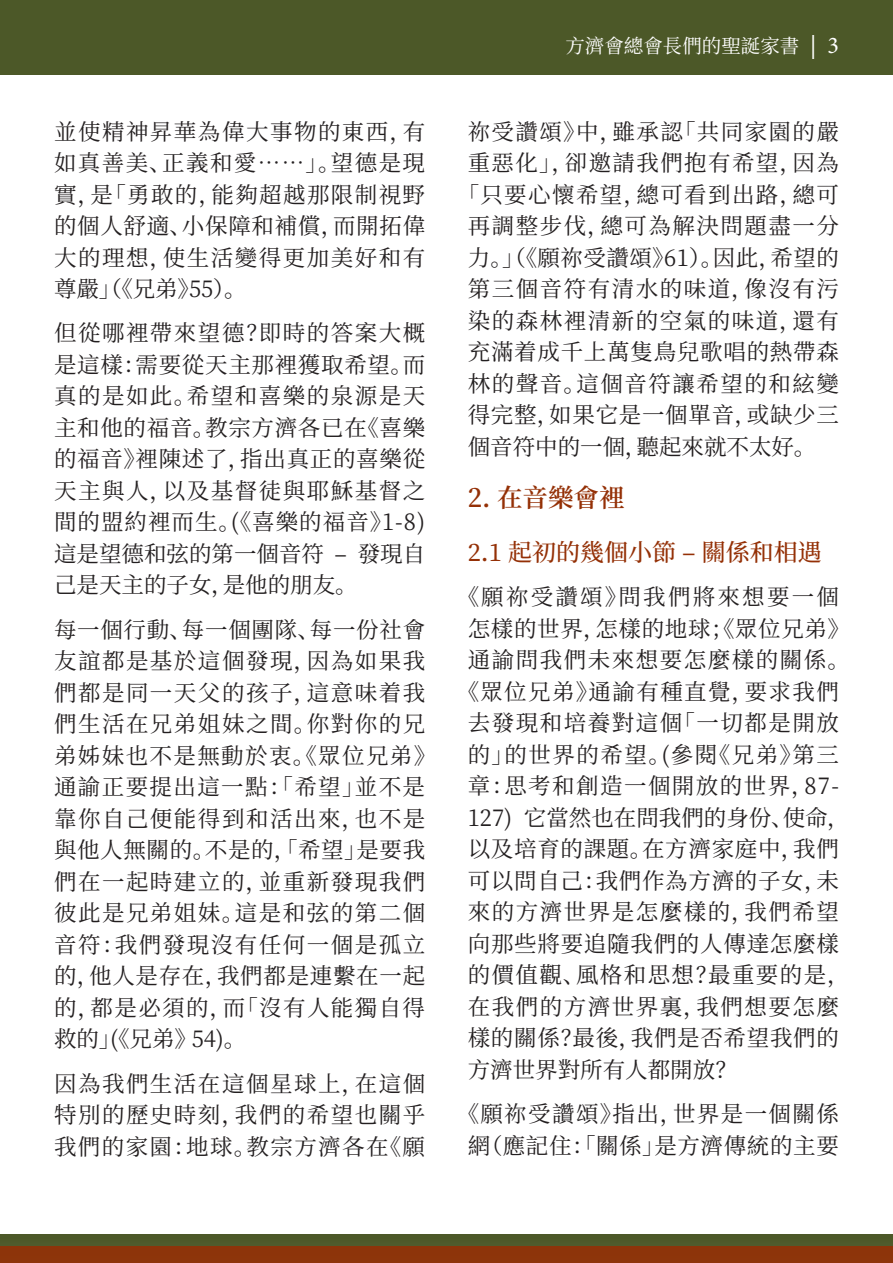
<style>
.page{position:relative;width:893px;height:1263px;background:#fff}
.page>*{position:absolute;margin:0;border:0;box-sizing:border-box;transform-origin:0 0}
.Natale2020_Subheader{font:600 25.5px "Noto Serif SC";color:#943006}
.Natale2020_Subheader-2{font:500 24px "Noto Serif SC";color:#943006}
.Natale2020_Paragraph{font:22.5px/31.5px "Noto Serif SC";letter-spacing:.06em;color:#231f20;text-align:justify}
.Natale2020_Paragraph-2{font:22.5px "Noto Serif SC";letter-spacing:.03em;color:#231f20}
.Natale2020_Paragraph-3{font:22.5px "Noto Serif SC";color:#231f20}
.Natale2020_Paragraph-4{font:22.5px "Noto Serif SC";letter-spacing:.1em;color:#231f20}
.Natale2020_Paragraph-5{font:22.5px "Noto Serif SC";letter-spacing:.035em;color:#231f20}
.t1{font:19.5px "Noto Serif SC";color:#fff}
.s1{font-family:"Minion Pro";font-size:24px}
</style>
<div class="page">
<div style="left:0;top:0;width:893px;height:74px;background:#4c5828"></div>
<div style="left:0;top:1235px;width:893px;height:28px;background:#4c5828"></div>
<div style="left:0;top:1246px;width:893px;height:17px;background:#8d340a"></div>
<p class="Natale2020_Paragraph" style="left:54px;top:116px;width:373px">並使精神昇華為偉大事物的東西，有如真善美、正義和愛……」。望德是現實，是「勇敢的，能夠超越那限制視野的個人舒適、小保障和補償，而開拓偉大的理想，使生活變得更加美好和有尊嚴」（《兄弟》55）。</p>
<p class="Natale2020_Paragraph" style="left:54px;top:318px;width:373px">但從哪裡帶來望德？即時的答案大概是這樣：需要從天主那裡獲取希望。而真的是如此。希望和喜樂的泉源是天主和他的福音。教宗方濟各已在《喜樂的福音》裡陳述了，指出真正的喜樂從天主與人，以及基督徒與耶穌基督之間的盟約裡而生。(《喜樂的福音》1-8)這是望德和弦的第一個音符 – 發現自己是天主的子女，是他的朋友。</p>
<p class="Natale2020_Paragraph" style="left:54px;top:614px;width:384px;text-align:left">每一個行動、每一個團隊、每一份社會友誼都是基於這個發現，因為如果我們都是同一天父的孩子，這意味着我們生活在兄弟姐妹之間。你對你的兄弟姊妹也不是無動於衷。《眾位兄弟》通諭正要提出這一點：「希望」並不是靠你自己便能得到和活出來，也不是與他人無關的。不是的，「希望」是要我們在一起時建立的，並重新發現我們彼此是兄弟姐妹。這是和弦的第二個音符：我們發現沒有任何一個是孤立的，他人是存在，我們都是連繫在一起的，都是必須的，而「沒有人能獨自得救的」(《兄弟》54)。</p>
<p class="Natale2020_Paragraph" style="left:54px;top:1068px;width:373px">因為我們生活在這個星球上，在這個特別的歷史時刻，我們的希望也關乎我們的家園：地球。教宗方濟各在《願</p>
<p class="t1" style="left:565px;top:35px;width:275px">方濟會總會長們的聖誕家書 <span class="s1">| 3</span></p>
<p class="Natale2020_Paragraph" style="left:457px;top:116px;width:384px;text-align:center">祢受讚頌》中，雖承認「共同家園的嚴重惡化」，卻邀請我們抱有希望，因為「只要心懷希望，總可看到出路，總可再調整步伐，總可為解決問題盡一分力。」（《願祢受讚頌》61）。因此，希望的第三個音符有清水的味道，像沒有污染的森林裡清新的空氣的味道，還有充滿着成千上萬隻鳥兒歌唱的熱帶森林的聲音。這個音符讓希望的和絃變得完整，如果它是一個單音，或缺少三個音符中的一個，聽起來就不太好。</p>
<p class="Natale2020_Subheader" style="left:468px;top:483px;width:158px">2. 在音樂會裡</p>
<p class="Natale2020_Subheader-2" style="left:468px;top:539px;width:356px">2.1 起初的幾個小節 – 關係和相遇</p>
<p class="Natale2020_Paragraph-4" style="left:457px;top:584px;width:384px">《願祢受讚頌》問我們將來想要一個</p>
<p class="Natale2020_Paragraph-2" style="left:468px;top:616px;width:384px">怎樣的世界，怎樣的地球；《眾位兄弟》</p>
<p class="Natale2020_Paragraph" style="left:468px;top:645px;width:384px">通諭問我們未來想要怎麼樣的關係。</p>
<p class="Natale2020_Paragraph" style="left:457px;top:676px;width:384px">《眾位兄弟》通諭有種直覺，要求我們</p>
<p class="Natale2020_Paragraph" style="left:468px;top:708px;width:373px">去發現和培養對這個「一切都是開放</p>
<p class="Natale2020_Paragraph" style="left:468px;top:739px;width:373px">的」的世界的希望。(參閱《兄弟》第三</p>
<p class="Natale2020_Paragraph" style="left:468px;top:771px;width:373px">章：思考和創造一個開放的世界，87-</p>
<p class="Natale2020_Paragraph-3" style="left:468px;top:805px;width:383px">127) 它當然也在問我們的身份、使命，</p>
<p class="Natale2020_Paragraph-2" style="left:468px;top:836px;width:373px">以及培育的課題。在方濟家庭中，我們</p>
<p class="Natale2020_Paragraph-2" style="left:468px;top:868px;width:373px">可以問自己：我們作為方濟的子女，未</p>
<p class="Natale2020_Paragraph" style="left:468px;top:897px;width:373px">來的方濟世界是怎麼樣的，我們希望</p>
<p class="Natale2020_Paragraph-5" style="left:468px;top:931px;width:373px">向那些將要追隨我們的人傳達怎麼樣</p>
<p class="Natale2020_Paragraph" style="left:468px;top:960px;width:383px">的價值觀、風格和思想？最重要的是，</p>
<p class="Natale2020_Paragraph" style="left:468px;top:991px;width:373px">在我們的方濟世界裏，我們想要怎麼</p>
<p class="Natale2020_Paragraph-2" style="left:468px;top:1025px;width:373px">樣的關係？最後，我們是否希望我們的</p>
<p class="Natale2020_Paragraph-3" style="left:468px;top:1057px;width:271px">方濟世界對所有人都開放？</p>
<p class="Natale2020_Paragraph" style="left:457px;top:1098px;width:384px;text-align:center">《願祢受讚頌》指出，世界是一個關係網（應記住：「關係」是方濟傳統的主要</p>
</div>
